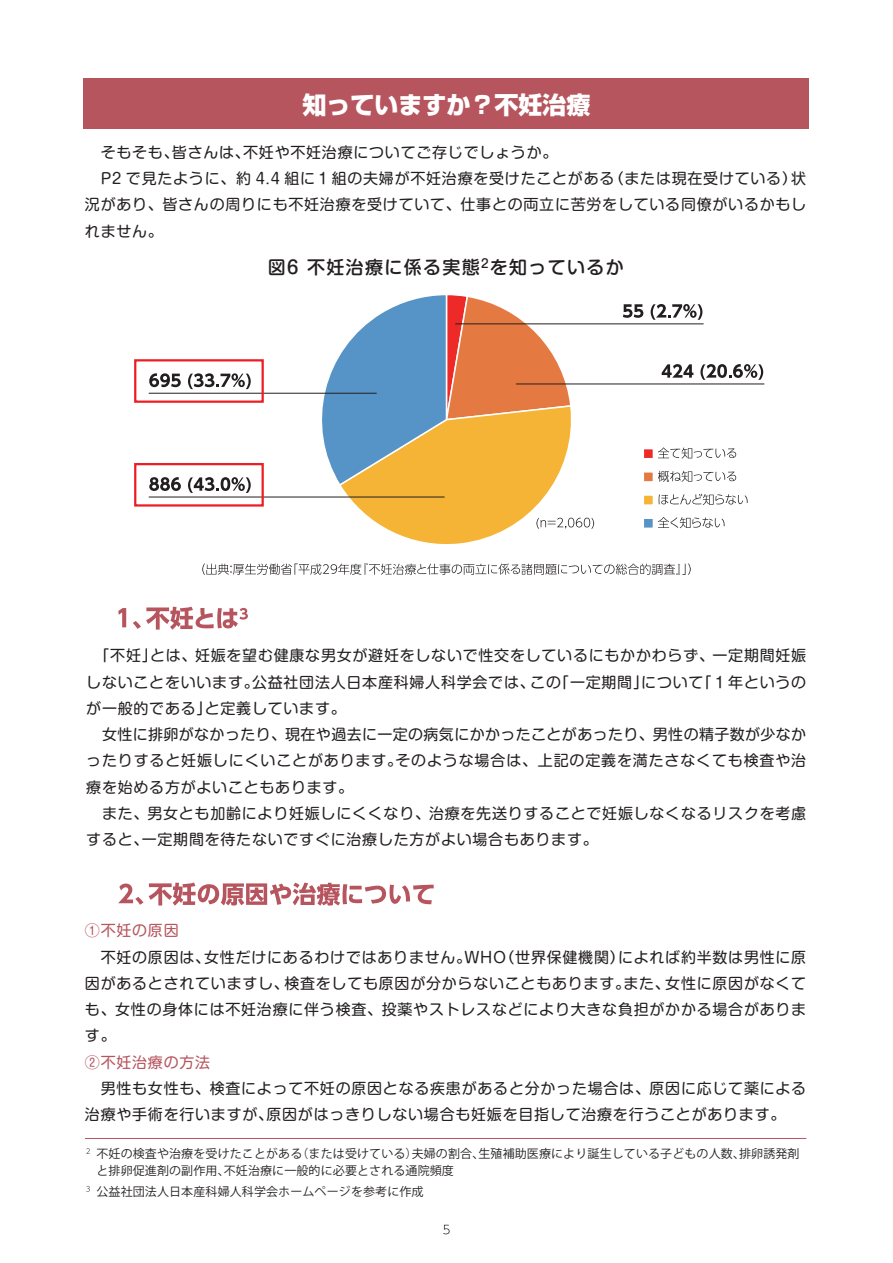
<style>
.page{position:relative;width:893px;height:1263px;background:#fff}
.page>*{position:absolute;margin:0;border:0;box-sizing:border-box;transform-origin:0 0}
.t1{font:800 24px "Shin Go Pro";color:#fff}
.t2{font:500 18px "Shin M Go Pro";letter-spacing:.075em;color:#231f20}
.t3{font:15px/26.2px "Shin M Go Pro";letter-spacing:.05em;color:#231f20}
.t4{font:15px "Shin M Go Pro";letter-spacing:.05em;color:#b7555f}
.t5{font:12px/17px "Koz Go Pr 6 N";letter-spacing:.01em;color:#231f20}
</style>
<div class="page">
<div style="left:84px;top:79px;width:725px;height:50px;background:#b7555f"></div>
<svg style="left:443px;top:1225px;width:7px;height:9px"></svg>
<svg style="left:86px;top:1148px;width:4px;height:6px"></svg>
<hr style="left:85px;top:1138px;width:721px;height:1px;background:#b7555f">
<svg style="left:118px;top:608px;width:8px;height:19px"></svg>
<svg style="left:133px;top:607px;width:115px;height:23px"></svg>
<svg style="left:118px;top:882px;width:316px;height:24px"></svg>
<svg style="left:662px;top:364px;width:31px;height:14px"></svg>
<svg style="left:700px;top:364px;width:63px;height:16px"></svg>
<svg style="left:149px;top:373px;width:32px;height:14px"></svg>
<svg style="left:188px;top:373px;width:63px;height:16px"></svg>
<svg style="left:304px;top:295px;width:290px;height:250px"></svg>
<hr style="left:149px;top:393px;width:228px;height:1px;background:#231f20">
<svg style="left:149px;top:477px;width:32px;height:14px"></svg>
<svg style="left:188px;top:477px;width:63px;height:16px"></svg>
<hr style="left:149px;top:497px;width:296px;height:1px;background:#231f20">
<hr style="left:516px;top:384px;width:248px;height:1px;background:#231f20">
<svg style="left:623px;top:304px;width:20px;height:14px"></svg>
<svg style="left:651px;top:304px;width:51px;height:16px"></svg>
<hr style="left:455px;top:323px;width:249px;height:1px;background:#231f20">
<div style="left:643px;top:471px;width:11px;height:12px;background:#e47a42;border:2px solid #fff"></div>
<svg style="left:658px;top:471px;width:78px;height:11px"></svg>
<div style="left:643px;top:448px;width:11px;height:11px;background:#ee2a29;border:2px solid #fff"></div>
<svg style="left:658px;top:447px;width:78px;height:12px"></svg>
<div style="left:643px;top:494px;width:11px;height:12px;background:#f5b436;border:2px solid #fff"></div>
<svg style="left:659px;top:494px;width:89px;height:11px"></svg>
<div style="left:643px;top:517px;width:11px;height:12px;background:#5693c6;border:2px solid #fff"></div>
<svg style="left:658px;top:517px;width:66px;height:11px"></svg>
<svg style="left:202px;top:563px;width:489px;height:12px"></svg>
<div style="left:134px;top:359px;width:130px;height:44px;border:2px solid #ee1d23"></div>
<div style="left:134px;top:463px;width:130px;height:44px;border:2px solid #ee1d23"></div>
<h1 class="t1" style="left:302px;top:86px;width:289px">知っていますか？不妊治療</h1>
<p class="t3" style="left:85px;top:137px;width:723px">　そもそも、皆さんは、不妊や不妊治療についてご存じでしょうか。<br>　P2 で見たように、約 4.4 組に１組の夫婦が不妊治療を受けたことがある（または現在受けている）状況があり、皆さんの周りにも不妊治療を受けていて、仕事との両立に苦労をしている同僚がいるかもしれません。</p>
<p class="t2" style="left:268px;top:253px;width:358px">図6 不妊治療に係る実態<sup>2</sup>を知っているか</p>
<p class="t3" style="left:86px;top:641px;width:721px;text-align:justify">　「不妊」とは、妊娠を望む健康な男女が避妊をしないで性交をしているにもかかわらず、一定期間妊娠しないことをいいます。公益社団法人日本産科婦人科学会では、この「一定期間」について「１年というのが一般的である」と定義しています。</p>
<p class="t3" style="left:86px;top:719px;width:722px;text-indent:16px">女性に排卵がなかったり、現在や過去に一定の病気にかかったことがあったり、男性の精子数が少なかったりすると妊娠しにくいことがあります。そのような場合は、上記の定義を満たさなくても検査や治療を始める方がよいこともあります。<br>　また、男女とも加齢により妊娠しにくくなり、治療を先送りすることで妊娠しなくなるリスクを考慮すると、一定期間を待たないですぐに治療した方がよい場合もあります。</p>
<p class="t4" style="left:85px;top:918px;width:95px">①不妊の原因</p>
<p class="t3" style="left:85px;top:942px;width:723px;text-align:justify">　不妊の原因は、女性だけにあるわけではありません。WHO（世界保健機関）によれば約半数は男性に原因があるとされていますし、検査をしても原因が分からないこともあります。また、女性に原因がなくても、女性の身体には不妊治療に伴う検査、投薬やストレスなどにより大きな負担がかかる場合があります。</p>
<p class="t4" style="left:85px;top:1050px;width:127px">②不妊治療の方法</p>
<p class="t3" style="left:85px;top:1073px;width:723px">　男性も女性も、検査によって不妊の原因となる疾患があると分かった場合は、原因に応じて薬による治療や手術を行いますが、原因がはっきりしない場合も妊娠を目指して治療を行うことがあります。</p>
<p class="t5" style="left:96px;top:1145px;width:705px">不妊の検査や治療を受けたことがある（または受けている）夫婦の割合、生殖補助医療により誕生している子どもの人数、排卵誘発剤と排卵促進剤の副作用、不妊治療に一般的に必要とされる通院頻度</p>
<p class="t5" style="left:96px;top:1183px;width:329px">公益社団法人日本産科婦人科学会ホームページを参考に作成</p>
</div>
